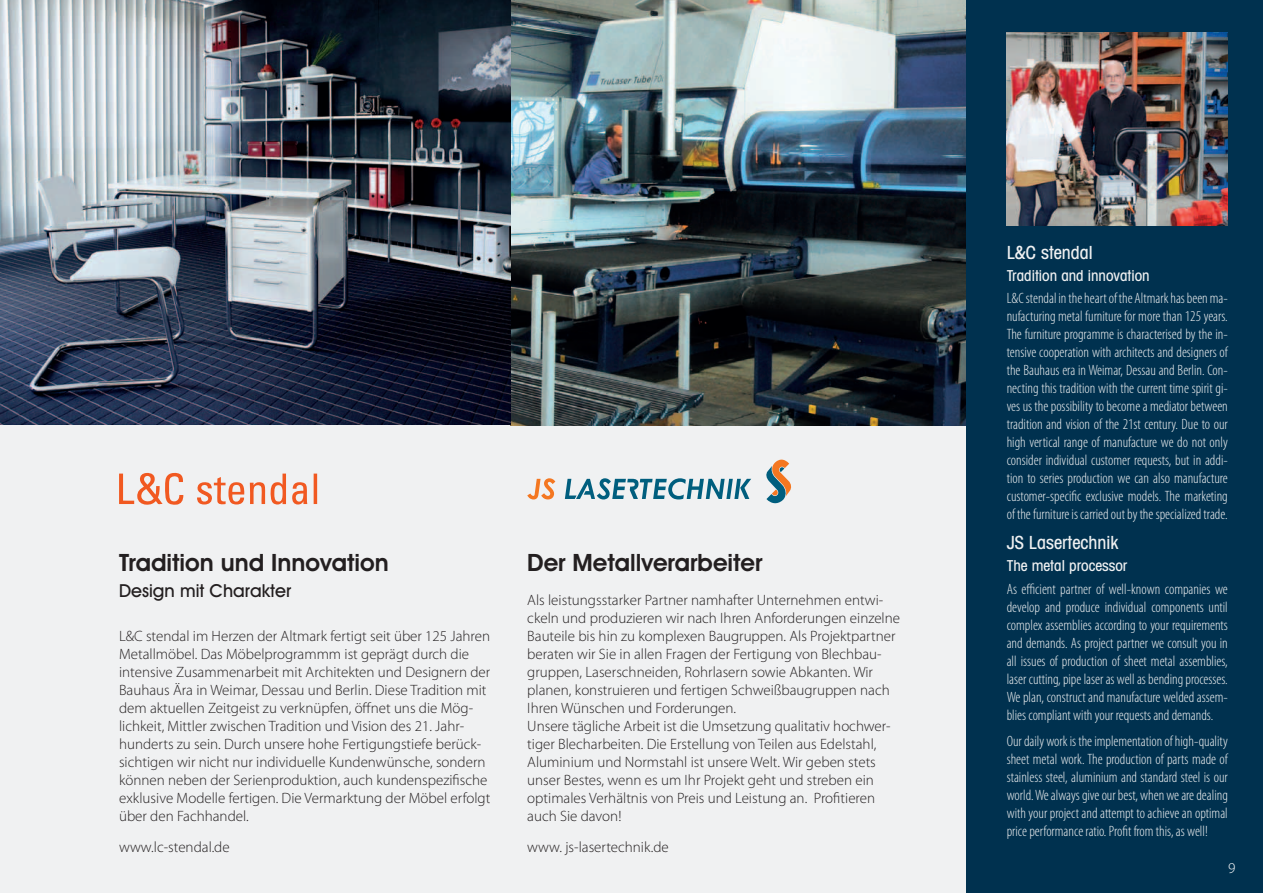
<style>
.page{position:relative;width:1263px;height:893px;background:#f0f1f2}
.page>*{position:absolute;margin:0;border:0;box-sizing:border-box;transform-origin:0 0}
.t1{font:600 24px "Avant Garde IT Cby BT";color:#231f20}
.t2{font:500 condensed 18px "Avant Garde IT Cby BT";color:#f0f1f2}
.t3{font:500 18px "Avant Garde IT Cby BT";color:#231f20}
.t4{font:300 15px/18px "Myriad Pro";color:#231f20}
.t5{font:300 condensed 15px/18px "Myriad Pro";color:#f0f1f2;text-align:justify}
.t6{font:500 condensed 15px "Avant Garde IT Cby BT";color:#f0f1f2}
.t7{font:300 15px "Myriad Pro";color:#fff}
</style>
<div class="page">
<img style="left:0;top:0;width:967px;height:425px">
<div style="left:967px;top:0;width:296px;height:893px;background:#00314f"></div>
<svg style="left:119px;top:472px;width:64px;height:33px"></svg>
<svg style="left:314px;top:474px;width:3px;height:30px"></svg>
<svg style="left:197px;top:477px;width:47px;height:28px"></svg>
<svg style="left:250px;top:474px;width:36px;height:30px"></svg>
<svg style="left:292px;top:482px;width:15px;height:22px"></svg>
<svg style="left:527px;top:478px;width:28px;height:21px"></svg>
<svg style="left:565px;top:478px;width:186px;height:21px"></svg>
<svg style="left:766px;top:459px;width:26px;height:45px"></svg>
<img style="left:1006px;top:32px;width:222px;height:193px">
<h1 class="t1" style="left:119px;top:548px;width:271px">Tradition und Innovation</h1>
<p class="t3" style="left:119px;top:580px;width:174px">Design mit Charakter</p>
<p class="t4" style="left:119px;top:627px;width:373px">L&amp;C stendal im Herzen der Altmark fertigt seit über 125 Jahren Metallmöbel. Das Möbelprogrammm ist geprägt durch die intensive Zusammenarbeit mit Architekten und Designern der Bauhaus Ära in Weimar, Dessau und Berlin. Diese Tradition mit dem aktuellen Zeitgeist zu verknüpfen, öffnet uns die Mög&shy;lichkeit, Mittler zwischen Tradition und Vision des 21. Jahr&shy;hunderts zu sein. Durch unsere hohe Fertigungstiefe berück&shy;sichtigen wir nicht nur individuelle Kundenwünsche, sondern können neben der Serienproduktion, auch kundenspezifische exklusive Modelle fertigen. Die Vermarktung der Möbel erfolgt über den Fachhandel.</p>
<p class="t4" style="left:119px;top:837px;width:112px">www.lc-stendal.de</p>
<h1 class="t1" style="left:527px;top:548px;width:236px">Der Metallverarbeiter</h1>
<p class="t4" style="left:527px;top:591px;width:374px">Als leistungsstarker Partner namhafter Unternehmen entwi&shy;ckeln und produzieren wir nach Ihren Anforderungen einzelne Bauteile bis hin zu komplexen Baugruppen. Als Projektpartner beraten wir Sie in allen Fragen der Fertigung von Blechbau&shy;gruppen, Laserschneiden, Rohrlasern sowie Abkanten. Wir planen, konstruieren und fertigen Schweißbaugruppen nach Ihren Wünschen und Forderungen.<br>Unsere tägliche Arbeit ist die Umsetzung qualitativ hochwer&shy;tiger Blecharbeiten. Die Erstellung von Teilen aus Edelstahl, Aluminium und Normstahl ist unsere Welt. Wir geben stets unser Bestes, wenn es um Ihr Projekt geht und streben ein optimales Verhältnis von Preis und Leistung an. Profitieren auch Sie davon!</p>
<p class="t4" style="left:527px;top:837px;width:143px">www. js-lasertechnik.de</p>
<p class="t2" style="left:1007px;top:241px;width:88px">L&amp;C stendal</p>
<p class="t6" style="left:1007px;top:266px;width:145px">Tradition and innovation</p>
<p class="t5" style="left:1007px;top:289px;width:223px">L&amp;C stendal in the heart of the Altmark has been ma&shy;nufacturing metal furniture for more than 125 years.<br>The furniture programme is characterised by the in&shy;tensive cooperation with architects and designers of the Bauhaus era in Weimar, Dessau and Berlin. Con&shy;necting this tradition with the current time spirit gi&shy;ves us the possibility to become a mediator between tradition and vision of the 21st century. Due to our high vertical range of manufacture we do not only consider individual customer requests, but in addi&shy;tion to series production we can also manufacture customer-specific exclusive models. The marketing of the furniture is carried out by the specialized trade.</p>
<p class="t2" style="left:1007px;top:532px;width:113px">JS Lasertechnik</p>
<p class="t6" style="left:1007px;top:557px;width:122px">The metal processor</p>
<p class="t5" style="left:1007px;top:580px;width:223px">As efficient partner of well-known companies we develop and produce individual components until complex assemblies according to your requirements and demands. As project partner we consult you in all issues of production of sheet metal assemblies, laser cutting, pipe laser as well as bending processes.<br>We plan, construct and manufacture welded assem&shy;blies compliant with your requests and demands.</p>
<p class="t5" style="left:1007px;top:732px;width:223px">Our daily work is the implementation of high-quality sheet metal work. The production of parts made of stainless steel, aluminium and standard steel is our world. We always give our best, when we are dealing with your project and attempt to achieve an optimal price performance ratio. Profit from this, as well!</p>
<p class="t7" style="left:1228px;top:859px;width:9px">9</p>
</div>
